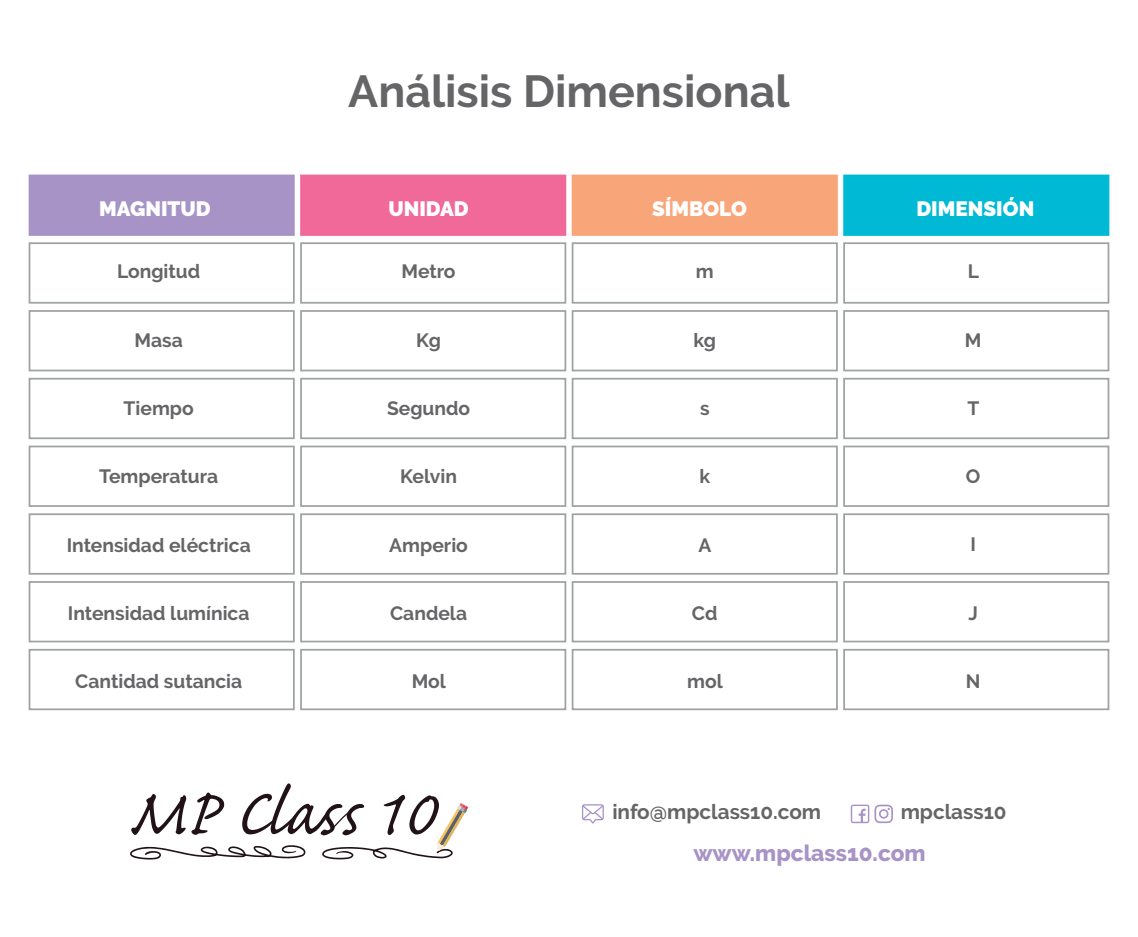
<style>
.page{position:relative;width:1138px;height:937px;background:#fff}
.page>*{position:absolute;margin:0;border:0;box-sizing:border-box;transform-origin:0 0}
.t1{font:700 44.62px "Raleway";color:#656568}
.t2{font:800 22.57px "Raleway";color:#a893c6}
.t3{font:900 20.65px "Raleway";color:#fff}
.t4{font:700 20.65px "Raleway";color:#656568}
.t5{font:700 19.25px "Raleway";color:#656568}
</style>
<div class="page">
<svg style="left:130px;top:783px;width:338px;height:76px"></svg>
<svg style="left:582px;top:804px;width:22px;height:19px"></svg>
<svg style="left:850px;top:804px;width:43px;height:18px"></svg>
<div style="left:29px;top:174px;width:266px;height:62px;background:#a893c6;border:2px solid #a893c6"></div>
<div style="left:300px;top:174px;width:266px;height:62px;background:#f16999;border:2px solid #f16999"></div>
<div style="left:571px;top:174px;width:266px;height:62px;background:#f8a579;border:2px solid #f8a579"></div>
<div style="left:843px;top:174px;width:266px;height:62px;background:#00b9d4;border:2px solid #00b9d4"></div>
<div style="left:29px;top:242px;width:266px;height:61px;background:#fff;border:2px solid #9ea2a3"></div>
<div style="left:300px;top:242px;width:266px;height:61px;background:#fff;border:2px solid #9ea2a3"></div>
<div style="left:571px;top:242px;width:266px;height:61px;background:#fff;border:2px solid #9ea2a3"></div>
<div style="left:843px;top:242px;width:266px;height:61px;background:#fff;border:2px solid #9ea2a3"></div>
<div style="left:29px;top:310px;width:266px;height:61px;background:#fff;border:2px solid #9ea2a3"></div>
<div style="left:300px;top:310px;width:266px;height:61px;background:#fff;border:2px solid #9ea2a3"></div>
<div style="left:571px;top:310px;width:266px;height:61px;background:#fff;border:2px solid #9ea2a3"></div>
<div style="left:843px;top:310px;width:266px;height:61px;background:#fff;border:2px solid #9ea2a3"></div>
<div style="left:29px;top:378px;width:266px;height:61px;background:#fff;border:2px solid #9ea2a3"></div>
<div style="left:300px;top:378px;width:266px;height:61px;background:#fff;border:2px solid #9ea2a3"></div>
<div style="left:571px;top:378px;width:266px;height:61px;background:#fff;border:2px solid #9ea2a3"></div>
<div style="left:843px;top:378px;width:266px;height:61px;background:#fff;border:2px solid #9ea2a3"></div>
<div style="left:29px;top:445px;width:266px;height:61px;background:#fff;border:2px solid #9ea2a3"></div>
<div style="left:300px;top:445px;width:266px;height:61px;background:#fff;border:2px solid #9ea2a3"></div>
<div style="left:571px;top:445px;width:266px;height:61px;background:#fff;border:2px solid #9ea2a3"></div>
<div style="left:843px;top:445px;width:266px;height:61px;background:#fff;border:2px solid #9ea2a3"></div>
<div style="left:29px;top:513px;width:266px;height:61px;background:#fff;border:2px solid #9ea2a3"></div>
<div style="left:300px;top:513px;width:266px;height:61px;background:#fff;border:2px solid #9ea2a3"></div>
<div style="left:571px;top:513px;width:266px;height:61px;background:#fff;border:2px solid #9ea2a3"></div>
<div style="left:843px;top:513px;width:266px;height:61px;background:#fff;border:2px solid #9ea2a3"></div>
<div style="left:29px;top:581px;width:266px;height:61px;background:#fff;border:2px solid #9ea2a3"></div>
<div style="left:300px;top:581px;width:266px;height:61px;background:#fff;border:2px solid #9ea2a3"></div>
<div style="left:571px;top:581px;width:266px;height:61px;background:#fff;border:2px solid #9ea2a3"></div>
<div style="left:843px;top:581px;width:266px;height:61px;background:#fff;border:2px solid #9ea2a3"></div>
<div style="left:29px;top:648px;width:266px;height:62px;background:#fff;border:2px solid #9ea2a3"></div>
<div style="left:300px;top:648px;width:266px;height:62px;background:#fff;border:2px solid #9ea2a3"></div>
<div style="left:571px;top:648px;width:266px;height:62px;background:#fff;border:2px solid #9ea2a3"></div>
<div style="left:843px;top:648px;width:266px;height:62px;background:#fff;border:2px solid #9ea2a3"></div>
<h1 class="t1" style="left:348px;top:66px;width:443px">Análisis Dimensional</h1>
<p class="t3" style="left:99px;top:196px;width:113px">MAGNITUD</p>
<p class="t3" style="left:388px;top:196px;width:82px">UNIDAD</p>
<p class="t3" style="left:652px;top:196px;width:96px">SÍMBOLO</p>
<p class="t3" style="left:916px;top:196px;width:119px">DIMENSIÓN</p>
<p class="t5" style="left:117px;top:260px;width:84px">Longitud</p>
<p class="t5" style="left:401px;top:260px;width:55px">Metro</p>
<p class="t5" style="left:696px;top:260px;width:19px">m</p>
<p class="t5" style="left:967px;top:260px;width:13px">L</p>
<p class="t5" style="left:135px;top:329px;width:50px">Masa</p>
<p class="t5" style="left:416px;top:329px;width:26px">Kg</p>
<p class="t5" style="left:693px;top:329px;width:24px">kg</p>
<p class="t5" style="left:964px;top:329px;width:18px">M</p>
<p class="t5" style="left:124px;top:397px;width:72px">Tiempo</p>
<p class="t5" style="left:387px;top:397px;width:85px">Segundo</p>
<p class="t5" style="left:700px;top:397px;width:11px">s</p>
<p class="t5" style="left:967px;top:397px;width:13px">T</p>
<p class="t5" style="left:99px;top:465px;width:120px">Temperatura</p>
<p class="t5" style="left:400px;top:465px;width:58px">Kelvin</p>
<p class="t5" style="left:699px;top:465px;width:12px">k</p>
<p class="t5" style="left:965px;top:465px;width:16px">O</p>
<p class="t5" style="left:67px;top:533px;width:185px">Intensidad eléctrica</p>
<p class="t5" style="left:389px;top:533px;width:80px">Amperio</p>
<p class="t5" style="left:698px;top:533px;width:14px">A</p>
<p class="t5" style="left:970px;top:533px;width:7px">I</p>
<p class="t5" style="left:68px;top:602px;width:183px">Intensidad lumínica</p>
<p class="t5" style="left:390px;top:602px;width:78px">Candela</p>
<p class="t5" style="left:692px;top:602px;width:27px">Cd</p>
<p class="t5" style="left:968px;top:601px;width:11px">J</p>
<p class="t5" style="left:75px;top:670px;width:168px">Cantidad sutancia</p>
<p class="t5" style="left:412px;top:670px;width:36px">Mol</p>
<p class="t5" style="left:687px;top:670px;width:37px">mol</p>
<p class="t5" style="left:965px;top:670px;width:16px">N</p>
<p class="t4" style="left:612px;top:799px;width:210px">info@mpclass10.com</p>
<p class="t4" style="left:900px;top:799px;width:107px">mpclass10</p>
<p class="t2" style="left:693px;top:839px;width:234px">www.mpclass10.com</p>
</div>
